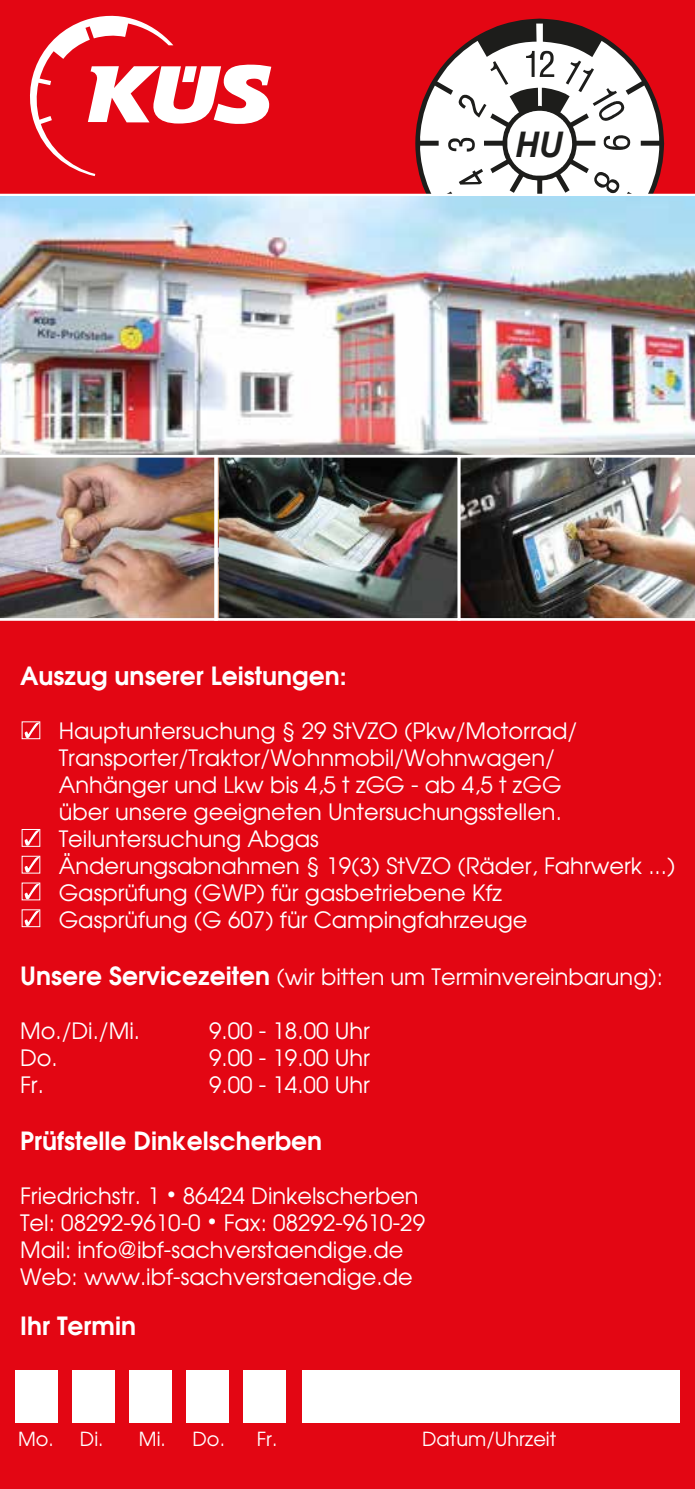
<style>
.page{position:relative;width:695px;height:1489px;background:#fff}
.page>*{position:absolute;margin:0;border:0;box-sizing:border-box;transform-origin:0 0}
.t1{font:italic 700 35.25px "Arial";color:#1d1d1b;scale:.93 1}
.t2{font:600 25px "Avant Garde";color:#fff}
.t3{font:22.5px/27px "Avant Garde";color:#fff}
.t4{font:19.25px "Avant Garde";color:#fff}
.s1{font-weight:600;font-size:25px}
.s2{font-weight:600;font-size:17.75px}
</style>
<div class="page">
<div style="left:0;top:0;width:694px;height:1488px;background:#e30613"></div>
<svg style="left:415px;top:19px;width:249px;height:175px"></svg>
<svg style="left:448px;top:51px;width:182px;height:143px;background:#d6d6d6"></svg>
<hr style="left:0;top:194px;width:694px;height:3px;background:#fff">
<img style="left:0;top:197px;width:694px;height:258px">
<img style="left:218px;top:459px;width:238px;height:157px">
<img style="left:0;top:455px;width:214px;height:165px">
<div style="left:214px;top:455px;width:246px;height:165px;border:3px solid #fff"></div>
<img style="left:457px;top:455px;width:237px;height:165px">
<div style="left:15px;top:1370px;width:43px;height:52px;background:#fff"></div>
<div style="left:72px;top:1370px;width:43px;height:52px;background:#fff"></div>
<div style="left:129px;top:1370px;width:43px;height:52px;background:#fff"></div>
<div style="left:186px;top:1370px;width:43px;height:52px;background:#fff"></div>
<div style="left:243px;top:1370px;width:43px;height:52px;background:#fff"></div>
<div style="left:302px;top:1370px;width:378px;height:52px;background:#fff"></div>
<div style="left:22px;top:721px;width:18px;height:18px;border:1px solid #fff"></div>
<svg style="left:25px;top:722px;width:15px;height:16px"></svg>
<div style="left:22px;top:829px;width:18px;height:17px;border:1px solid #fff"></div>
<svg style="left:25px;top:830px;width:15px;height:15px"></svg>
<svg style="left:25px;top:856px;width:15px;height:16px"></svg>
<svg style="left:25px;top:883px;width:15px;height:16px"></svg>
<div style="left:22px;top:909px;width:18px;height:18px;border:1px solid #fff"></div>
<svg style="left:25px;top:910px;width:15px;height:16px"></svg>
<svg style="left:30px;top:15px;width:241px;height:161px"></svg>
<h1 class="t1" style="left:515px;top:122px;width:52px">HU</h1>
<p class="t2" style="left:20px;top:659px;width:328px">Auszug unserer Leistungen:</p>
<p class="t3" style="left:59px;top:717px;width:618px">Hauptuntersuchung § 29 StVZO (Pkw/Motorrad/ Transporter/Traktor/Wohnmobil/Wohnwagen/<br>Anhänger und Lkw bis 4,5 t zGG - ab 4,5 t zGG<br>über unsere geeigneten Untersuchungsstellen.<br>Teiluntersuchung Abgas<br>Änderungsabnahmen § 19(3) StVZO (Räder, Fahrwerk ...)<br>Gasprüfung (GWP) für gasbetriebene Kfz<br>Gasprüfung (G 607) für Campingfahrzeuge</p>
<p class="t3" style="left:20px;top:962px;width:644px"><span class="s1">Unsere Servicezeiten</span> (wir bitten um Terminvereinbarung):</p>
<p class="t3" style="left:20px;top:1016px;width:122px">Mo./Di./Mi.</p>
<p class="t3" style="left:209px;top:1016px;width:162px">9.00 - 18.00 Uhr</p>
<p class="t3" style="left:20px;top:1043px;width:39px">Do.</p>
<p class="t3" style="left:209px;top:1043px;width:162px">9.00 - 19.00 Uhr</p>
<p class="t3" style="left:20px;top:1070px;width:25px">Fr.</p>
<p class="t3" style="left:209px;top:1070px;width:162px">9.00 - 14.00 Uhr</p>
<p class="t2" style="left:20px;top:1123px;width:304px">Prüfstelle Dinkelscherben</p>
<p class="t3" style="left:20px;top:1181px;width:406px">Friedrichstr. 1 <span class="s2">•</span> 86424 Dinkelscherben Tel: 08292-9610-0 <span class="s2">•</span> Fax: 08292-9610-29<br>Mail: info@ibf-sachverstaendige.de Web: www.ibf-sachverstaendige.de</p>
<p class="t2" style="left:20px;top:1309px;width:117px">Ihr Termin</p>
<p class="t4" style="left:18px;top:1426px;width:87px">Mo. Di.</p>
<p class="t4" style="left:139px;top:1426px;width:88px">Mi. Do.</p>
<p class="t4" style="left:257px;top:1426px;width:22px">Fr.</p>
<p class="t4" style="left:422px;top:1426px;width:136px">Datum/Uhrzeit</p>
</div>
